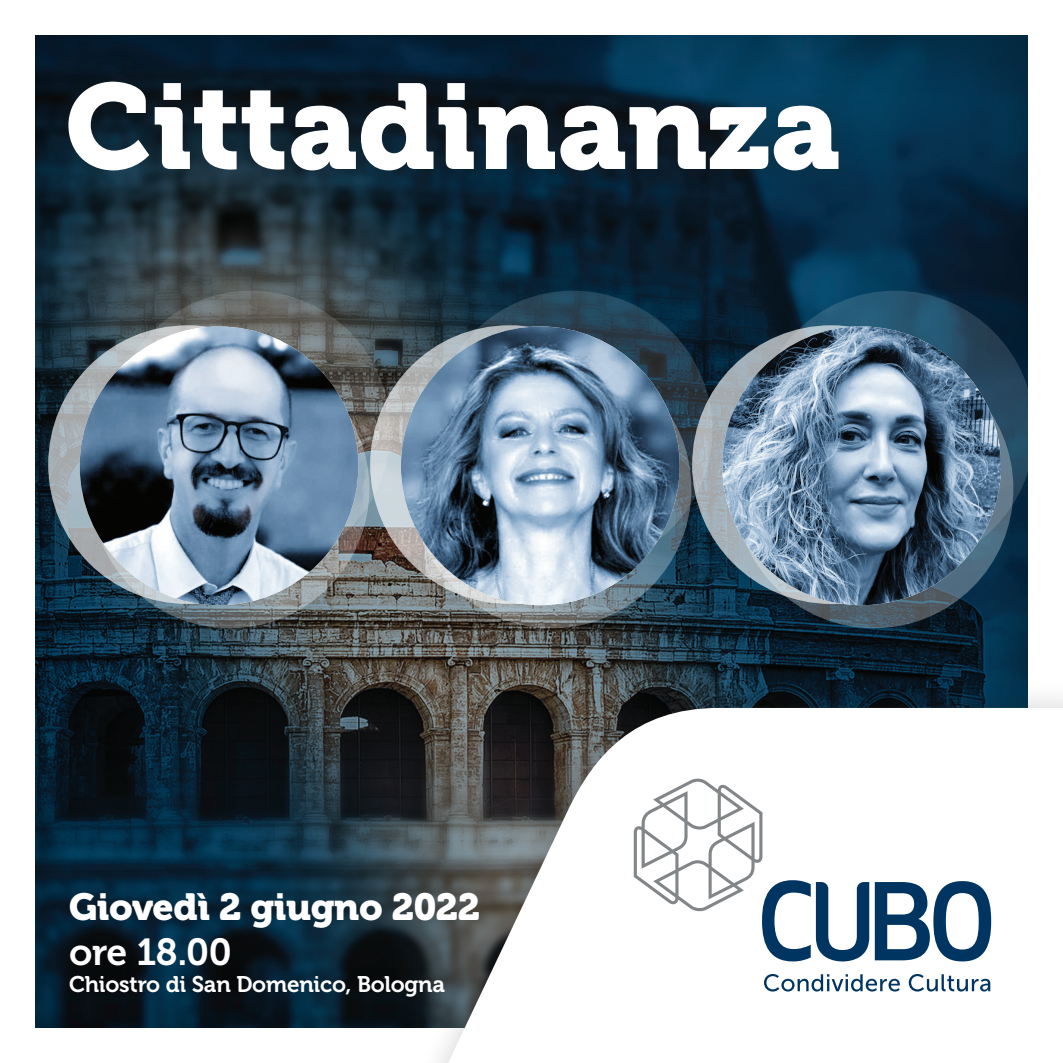
<style>
.page{position:relative;width:1063px;height:1063px;background:#fff}
.page>*{position:absolute;margin:0;border:0;box-sizing:border-box;transform-origin:0 0}
.t1{font:120.25px "Museo 900";color:#fff}
.t2{font:37.5px "Museo 900";letter-spacing:-.01em;color:#fff}
.t3{font:37.5px "Museo 700";letter-spacing:-.015em;color:#fff}
.t4{font:22.5px "Museo 700";letter-spacing:-.01em;color:#fff}
</style>
<div class="page">
<div style="left:34px;top:34px;width:995px;height:995px;background:#231f20;opacity:.4"></div>
<div style="left:414px;top:680px;width:649px;height:383px;background:#231f20;opacity:.2"></div>
<svg style="left:438px;top:708px;width:625px;height:355px"></svg>
<svg style="left:764px;top:974px;width:226px;height:18px"></svg>
<svg style="left:875px;top:881px;width:116px;height:80px"></svg>
<svg style="left:634px;top:779px;width:235px;height:182px"></svg>
<div style="left:45px;top:57px;width:818px;height:138px;background:#231f20;opacity:.3"></div>
<svg style="left:370px;top:325px;width:279px;height:279px;background:#bcc0c1"></svg>
<svg style="left:48px;top:325px;width:279px;height:279px;background:#a7afb4"></svg>
<svg style="left:692px;top:325px;width:279px;height:279px;background:#a3adb5"></svg>
<svg style="left:434px;top:291px;width:278px;height:278px;background:#39505e"></svg>
<svg style="left:112px;top:291px;width:278px;height:278px;background:#737472"></svg>
<svg style="left:756px;top:291px;width:278px;height:278px;background:#30576e"></svg>
<svg style="left:413px;top:350px;width:278px;height:278px;background:#7b8b93"></svg>
<svg style="left:91px;top:350px;width:278px;height:278px;background:#8b9397"></svg>
<svg style="left:735px;top:350px;width:278px;height:278px;background:#5e7280"></svg>
<img style="left:80px;top:326px;width:278px;height:279px;border-radius:139px">
<img style="left:722px;top:326px;width:279px;height:279px;border-radius:139px">
<img style="left:401px;top:326px;width:279px;height:279px;border-radius:139px">
<p class="t1" style="left:66px;top:59px;width:777px">Cittadinanza</p>
<p class="t2" style="left:69px;top:886px;width:413px">Giovedì 2 giugno 2022</p>
<p class="t3" style="left:69px;top:932px;width:164px">ore 18.00</p>
<p class="t4" style="left:69px;top:972px;width:377px">Chiostro di San Domenico, Bologna</p>
</div>
